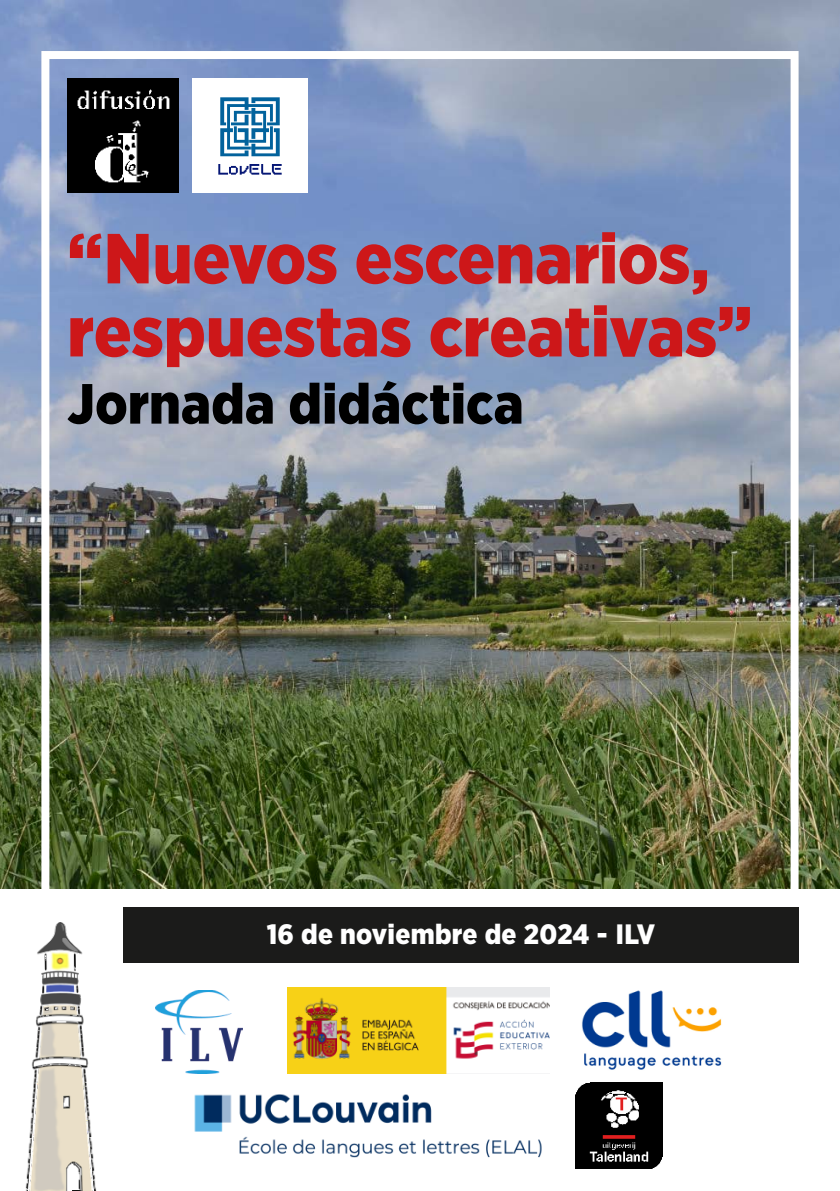
<style>
.page{position:relative;width:840px;height:1191px;background:#fff}
.page>*{position:absolute;margin:0;border:0;box-sizing:border-box;transform-origin:0 0}
.ladillo_16{font:900 70.6px/73px "Gotham Narrow";color:#cd1719}
.ladillo_16-2{font:900 56.6px "Gotham Narrow";letter-spacing:.005em;color:#000}
.entradilla_12{font:900 28px "Gotham Narrow";letter-spacing:.01em;color:#fff}
</style>
<div class="page">
<img style="left:0;top:1px;width:839px;height:887px">
<div style="left:41px;top:51px;width:757px;height:864px;border:8px solid #fff"></div>
<div style="left:123px;top:907px;width:675px;height:56px;background:#1b1b1a"></div>
<img style="left:68px;top:79px;width:111px;height:113px">
<img style="left:155px;top:990px;width:87px;height:83px">
<img style="left:193px;top:79px;width:114px;height:113px">
<img style="left:194px;top:1094px;width:348px;height:64px">
<img style="left:287px;top:987px;width:262px;height:86px">
<img style="left:575px;top:1082px;width:86px;height:86px">
<img style="left:25px;top:922px;width:72px;height:269px">
<img style="left:582px;top:990px;width:140px;height:80px">
<p class="ladillo_16" style="left:67px;top:221px;width:686px">“Nuevos escenarios, respuestas creativas”</p>
<p class="ladillo_16-2" style="left:67px;top:366px;width:457px">Jornada didáctica</p>
<p class="entradilla_12" style="left:266px;top:916px;width:389px">16 de noviembre de 2024 - ILV</p>
</div>
